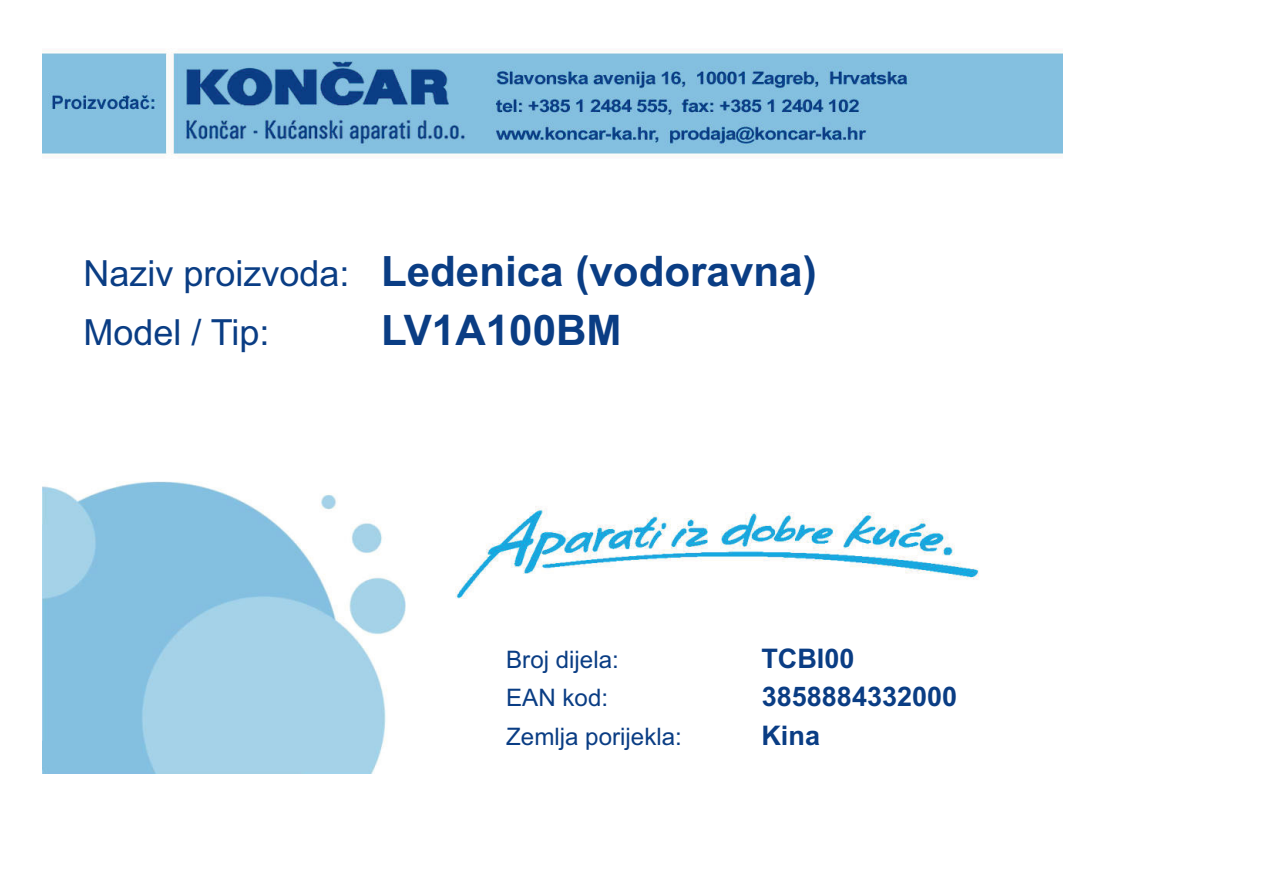
<style>
.page{position:relative;width:1261px;height:891px;background:#fff}
.page>*{position:absolute;margin:0;border:0;box-sizing:border-box;transform-origin:0 0}
.t1{font:700 42px "Arial";color:#0a3d84}
.t2{font:36px "Arial";color:#0a3d84}
.t3{font:700 27px "Arial";color:#0a3d84}
.t4{font:24px "Arial";color:#0a3d84}
.s1{font-weight:400;font-size:36px}
</style>
<div class="page">
<img style="left:42px;top:51px;width:1020px;height:722px">
<p class="t1" style="left:83px;top:256px;width:734px"><span class="s1">Naziv proizvoda:</span> Ledenica (vodoravna)</p>
<p class="t2" style="left:83px;top:319px;width:188px">Model / Tip:</p>
<p class="t1" style="left:381px;top:314px;width:242px">LV1A100BM</p>
<p class="t4" style="left:506px;top:650px;width:114px">Broj dijela:</p>
<p class="t3" style="left:761px;top:648px;width:94px">TCBI00</p>
<p class="t4" style="left:506px;top:689px;width:103px">EAN kod:</p>
<p class="t3" style="left:761px;top:687px;width:197px">3858884332000</p>
<p class="t4" style="left:506px;top:727px;width:177px">Zemlja porijekla:</p>
<p class="t3" style="left:761px;top:725px;width:60px">Kina</p>
</div>
